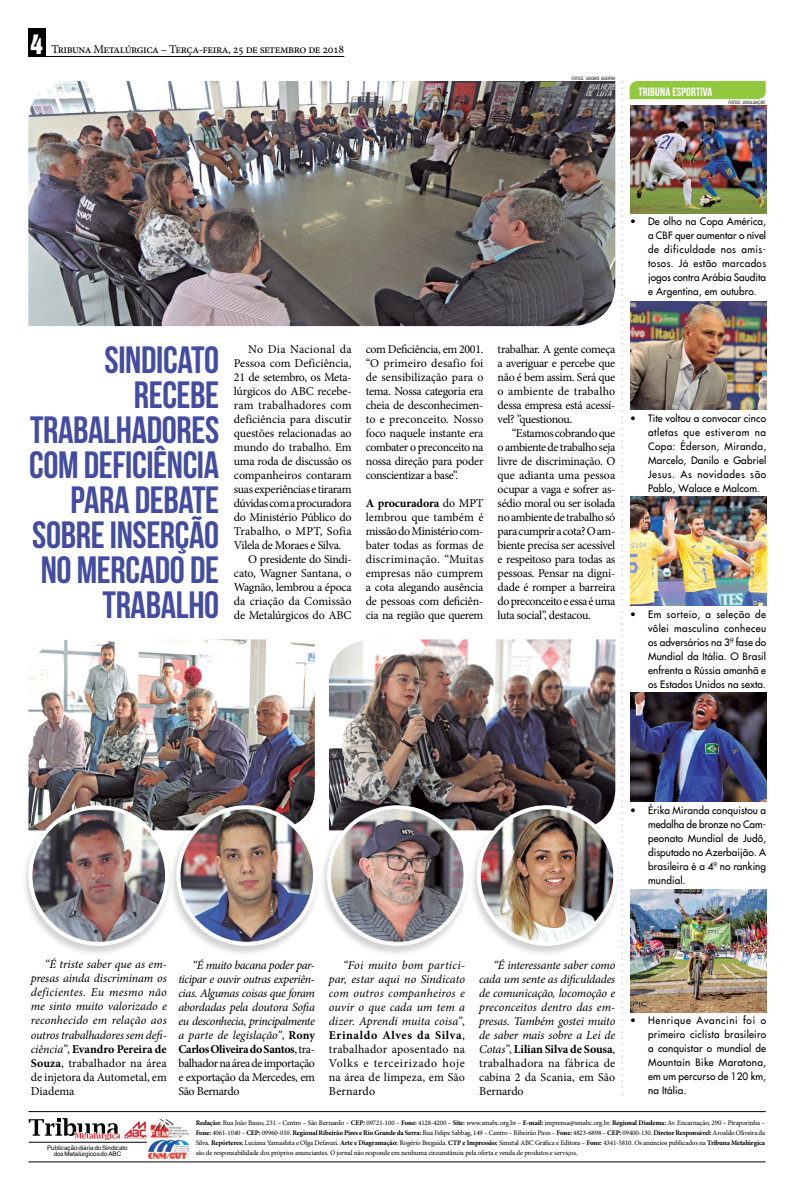
<style>
.page{position:relative;width:794px;height:1191px;background:#fff}
.page>*{position:absolute;margin:0;border:0;box-sizing:border-box;transform-origin:0 0}
.t1{font:38px "Bebas Neue";letter-spacing:-.01em;color:#434ca0}
.t2{font:12px/14px "Minion Pro";letter-spacing:-.03em;color:#000;text-align:justify}
.t3{font:italic 12px/14px "Minion Pro";letter-spacing:-.005em;color:#000;text-align:justify}
.t4{font:12px "Minion Pro";letter-spacing:.015em;color:#000}
.t5{font:12px "Bebas Neue";letter-spacing:.01em;color:#fff}
.t6{font:10px/14px "Futura";letter-spacing:.01em;color:#000;text-align:justify}
.t7{font:7px/10px "Minion Pro";letter-spacing:-.02em;color:#000;text-align:justify}
.t8{font:6.2px/6.2px "Helvetica";color:#000;text-align:center}
.t9{font:italic condensed 4.4px "Swiss 721 BT";color:#000}
.s1{font-family:"Helvetica Inserat";font-size:25px;color:#fff}
.s2{font-size:6.2px}
.s3{font-weight:700}
.s4{font-style:normal}
.s5{font-weight:700;font-style:normal}
</style>
<div class="page">
<img style="left:28px;top:81px;width:587px;height:245px">
<img style="left:329px;top:639px;width:286px;height:165px">
<img style="left:28px;top:639px;width:287px;height:165px">
<div style="left:629px;top:81px;width:136px;height:18px;background:#92c83e"></div>
<img style="left:630px;top:889px;width:136px;height:123px">
<img style="left:630px;top:693px;width:136px;height:108px">
<img style="left:630px;top:497px;width:136px;height:108px">
<img style="left:630px;top:301px;width:136px;height:109px">
<img style="left:630px;top:106px;width:136px;height:108px">
<svg style="left:621px;top:81px;width:2px;height:1014px"></svg>
<hr style="left:28px;top:1111px;width:737px;height:1px;background:#000">
<div style="left:28px;top:28px;width:17px;height:29px;background:#000"></div>
<hr style="left:28px;top:56px;width:316px;height:1px;background:#000">
<img style="left:148px;top:1140px;width:40px;height:18px">
<hr style="left:28px;top:1161px;width:737px;height:1px;background:#000">
<hr style="left:29px;top:1141px;width:118px;height:1px;background:#000">
<img style="left:151px;top:1118px;width:37px;height:19px">
<svg style="left:29px;top:1118px;width:118px;height:22px"></svg>
<div style="left:168px;top:804px;width:152px;height:152px;background:#000;opacity:.18"></div>
<img style="left:178px;top:807px;width:137px;height:136px;border-radius:68px">
<div style="left:176px;top:805px;width:141px;height:140px;border:4px solid #fff;border-radius:50%"></div>
<div style="left:21px;top:804px;width:152px;height:152px;background:#000;opacity:.18"></div>
<img style="left:30px;top:807px;width:137px;height:136px;border-radius:68px">
<div style="left:28px;top:805px;width:141px;height:140px;border:4px solid #fff;border-radius:50%"></div>
<div style="left:319px;top:804px;width:152px;height:152px;background:#000;opacity:.18"></div>
<img style="left:329px;top:807px;width:136px;height:136px;border-radius:68px">
<div style="left:327px;top:805px;width:140px;height:140px;border:4px solid #fff;border-radius:50%"></div>
<div style="left:469px;top:804px;width:152px;height:152px;background:#000;opacity:.18"></div>
<img style="left:479px;top:807px;width:136px;height:136px;border-radius:68px">
<div style="left:477px;top:805px;width:140px;height:140px;border:4px solid #fff;border-radius:50%"></div>
<p class="t2" style="left:31px;top:42px;width:315px"><span class="s1">4</span> Tribuna Metalúrgica – Terça-feira, 25 de setembro de 2018</p>
<p class="t9" style="left:572px;top:76px;width:45px">FOTOS<span class="s2">:</span> ADONIS GUERRA</p>
<p class="t5" style="left:638px;top:85px;width:75px">TRIBUNA ESPORTIVA</p>
<p class="t9" style="left:728px;top:100px;width:38px">FOTOS<span class="s2">:</span> DIVULGAÇÃO</p>
<p class="t6" style="left:648px;top:215px;width:120px;text-indent:-18px">• De olho na Copa América, a CBF quer aumentar o nível de dificuldade nos amis&shy;tosos. Já estão marcados jogos contra Arábia Saudita e Argentina, em outubro.</p>
<h1 class="t1" style="left:105px;top:338px;width:116px">SINDICATO</h1>
<h1 class="t1" style="left:134px;top:373px;width:84px">RECEBE</h1>
<h1 class="t1" style="left:30px;top:408px;width:176px">TRABALHADORES</h1>
<h1 class="t1" style="left:29px;top:443px;width:192px">COM DEFICIÊNCIA</h1>
<h1 class="t1" style="left:71px;top:478px;width:136px">PARA DE BATE</h1>
<h1 class="t1" style="left:32px;top:513px;width:188px">SOBRE INSERÇÃO</h1>
<h1 class="t1" style="left:41px;top:548px;width:164px">NO MERCADO DE</h1>
<h1 class="t1" style="left:103px;top:583px;width:118px">TRABALHO</h1>
<p class="t2" style="left:248px;top:342px;width:105px">No Dia Nacional da</p>
<p class="t2" style="left:234px;top:356px;width:119px">Pessoa com Deficiência,</p>
<p class="t2" style="left:234px;top:370px;width:119px">21 de setembro, os Meta-</p>
<p class="t2" style="left:234px;top:384px;width:119px">lúrgicos do ABC recebe-</p>
<p class="t2" style="left:234px;top:398px;width:119px">ram trabalhadores com</p>
<p class="t2" style="left:234px;top:412px;width:119px">deficiência para discutir</p>
<p class="t2" style="left:234px;top:426px;width:119px">questões relacionadas ao</p>
<p class="t2" style="left:234px;top:440px;width:119px">mundo do trabalho. Em</p>
<p class="t2" style="left:234px;top:454px;width:119px">uma roda de discussão os</p>
<p class="t2" style="left:234px;top:468px;width:119px">companheiros contaram</p>
<p class="t2" style="left:234px;top:482px;width:119px">suas experiências e tiraram</p>
<p class="t2" style="left:234px;top:496px;width:119px">dúvidas com a procuradora</p>
<p class="t2" style="left:234px;top:510px;width:119px">do Ministério Público do</p>
<p class="t4" style="left:234px;top:523px;width:119px">Trabalho, o MPT, Sofia</p>
<p class="t2" style="left:234px;top:538px;width:109px">Vilela de Moraes e Silva.</p>
<p class="t2" style="left:248px;top:552px;width:105px">O presidente do Sindi-</p>
<p class="t2" style="left:234px;top:566px;width:119px">cato, Wagner Santana, o</p>
<p class="t2" style="left:234px;top:580px;width:119px">Wagnão, lembrou a época</p>
<p class="t2" style="left:234px;top:594px;width:119px">da criação da Comissão</p>
<p class="t2" style="left:234px;top:608px;width:119px">de Metalúrgicos do ABC</p>
<p class="t2" style="left:366px;top:342px;width:119px">com Deficiência, em 2001. “O primeiro desafio foi de sensibilização para o tema. Nossa categoria era cheia de desconhecimen&shy;to e preconceito. Nosso foco naquele instante era combater o preconceito na nossa direção para poder conscientizar a base”.</p>
<p class="t2" style="left:366px;top:496px;width:119px"><span class="s3">A procuradora</span> do MPT lembrou que também é missão do Ministério com&shy;bater todas as formas de discriminação. “Muitas empresas não cumprem a cota alegando ausência de pessoas com deficiên&shy;cia na região que querem</p>
<p class="t2" style="left:497px;top:342px;width:119px">trabalhar. A gente começa a averiguar e percebe que não é bem assim. Será que o ambiente de trabalho dessa empresa está acessí&shy;vel? ”questionou.</p>
<p class="t2" style="left:497px;top:426px;width:119px;text-indent:14px">“Estamos cobrando que o ambiente de trabalho seja livre de discriminação. O que adianta uma pessoa ocupar a vaga e sofrer as&shy;sédio moral ou ser isolada no ambiente de trabalho só para cumprir a cota? O am&shy;biente precisa ser acessível e respeitoso para todas as pessoas. Pensar na digni&shy;dade é romper a barreira do preconceito e essa é uma luta social”, destacou.</p>
<p class="t6" style="left:648px;top:411px;width:120px;text-indent:-18px">• Tite voltou a convocar cinco atletas que estiveram na Copa: Éderson, Miranda, Marcelo, Danilo e Gabriel Jesus. As novidades são Pablo, Walace e Malcom.</p>
<p class="t6" style="left:648px;top:607px;width:120px;text-indent:-18px">• Em sorteio, a seleção de vôlei masculina conheceu os adversários na 3ª fase do Mundial da Itália. O Brasil enfrenta a Rússia amanhã e os Estados Unidos na sexta.</p>
<p class="t6" style="left:648px;top:803px;width:119px;text-indent:-18px">• Érika Miranda conquistou a medalha de bronze no Cam&shy;peonato Mundial de Judô, disputado no Azerbaijão. A brasileira é a 4ª no ranking mundial.</p>
<p class="t3" style="left:31px;top:957px;width:138px;text-indent:14px">“É triste saber que as em&shy;presas ainda discriminam os deficientes. Eu mesmo não me sinto muito valorizado e reconhecido em relação aos outros trabalhadores sem defi&shy;ciência”<span class="s4">,</span> <span class="s5">Evandro Pereira de Souza</span><span class="s4">, trabalhador na área de injetora da Autometal, em Diadema</span></p>
<p class="t3" style="left:178px;top:958px;width:138px;text-indent:14px">“É muito bacana poder par&shy;ticipar e ouvir outras experiên&shy;cias. Algumas coisas que foram abordadas pela doutora Sofia eu desconhecia, principalmente a parte de legislação”<span class="s4">,</span> <span class="s5">Rony Carlos Oliveira do Santos</span><span class="s4">, tra&shy;balhador na área de importação e exportação da Mercedes, em São Bernardo</span></p>
<p class="t3" style="left:329px;top:957px;width:138px;text-indent:14px">“Foi muito bom partici&shy;par, estar aqui no Sindicato com outros companheiros e ouvir o que cada um tem a dizer. Aprendi muita coisa”<span class="s4">, </span><span class="s5">Erinaldo Alves da Silva</span><span class="s4">, trabalhador aposentado na Volks e terceirizado hoje na área de limpeza, em São Bernardo</span></p>
<p class="t3" style="left:479px;top:957px;width:138px;text-indent:14px">“É interessante saber como cada um sente as dificuldades de comunicação, locomoção e preconceitos dentro das em&shy;presas. Também gostei muito de saber mais sobre a Lei de Cotas”<span class="s4">,</span> <span class="s5">Lilian Silva de Sousa</span><span class="s4">, trabalhadora na fábrica de cabina 2 da Scania, em São Bernardo</span></p>
<p class="t6" style="left:648px;top:1013px;width:119px;text-indent:-18px">• Henrique Avancini foi o primeiro ciclista brasileiro a conquistar o mundial de Mountain Bike Maratona, em um percurso de 120 km, na Itália.</p>
<p class="t8" style="left:47px;top:1144px;width:82px">Publicação diária do Sindicato dos Metalúrgicos do ABC</p>
<p class="t7" style="left:196px;top:1117px;width:571px"><span class="s3">Redação:</span> Rua João Basso, 231 – Centro – São Bernardo – <span class="s3">CEP:</span> 09721-100 – <span class="s3">Fone:</span> 4128-4200 – <span class="s3">Site:</span> www.smabc.org.br – <span class="s3">E-mail:</span> imprensa@smabc.org.br. <span class="s3">Regional Diadema:</span> Av. Encarnação, 290 – Piraporinha – <span class="s3">Fone:</span> 4061-1040 – <span class="s3">CEP:</span> 09960-010. <span class="s3">Regional Ribeirão Pires e Rio Grande da Serra:</span> Rua Felipe Sabbag, 149 – Centro – Ribeirão Pires – <span class="s3">Fone:</span> 4823-6898 – <span class="s3">CEP:</span> 09400-130. <span class="s3">Diretor Responsável:</span> Aroaldo Oliveira da Silva. <span class="s3">Repórteres:</span> Luciana Yamashita e Olga Defavari. <span class="s3">Arte e Diagramação:</span> Rogério Bregaida. <span class="s3">CTP e Impressão:</span> Simetal ABC Gráfica e Editora – <span class="s3">Fone:</span> 4341-5810. Os anúncios publicados na <span class="s3">Tribuna Metalúrgica </span>são de responsabilidade dos próprios anunciantes. O jornal não responde em nenhuma circunstância pela oferta e venda de produtos e serviços.</p>
</div>
